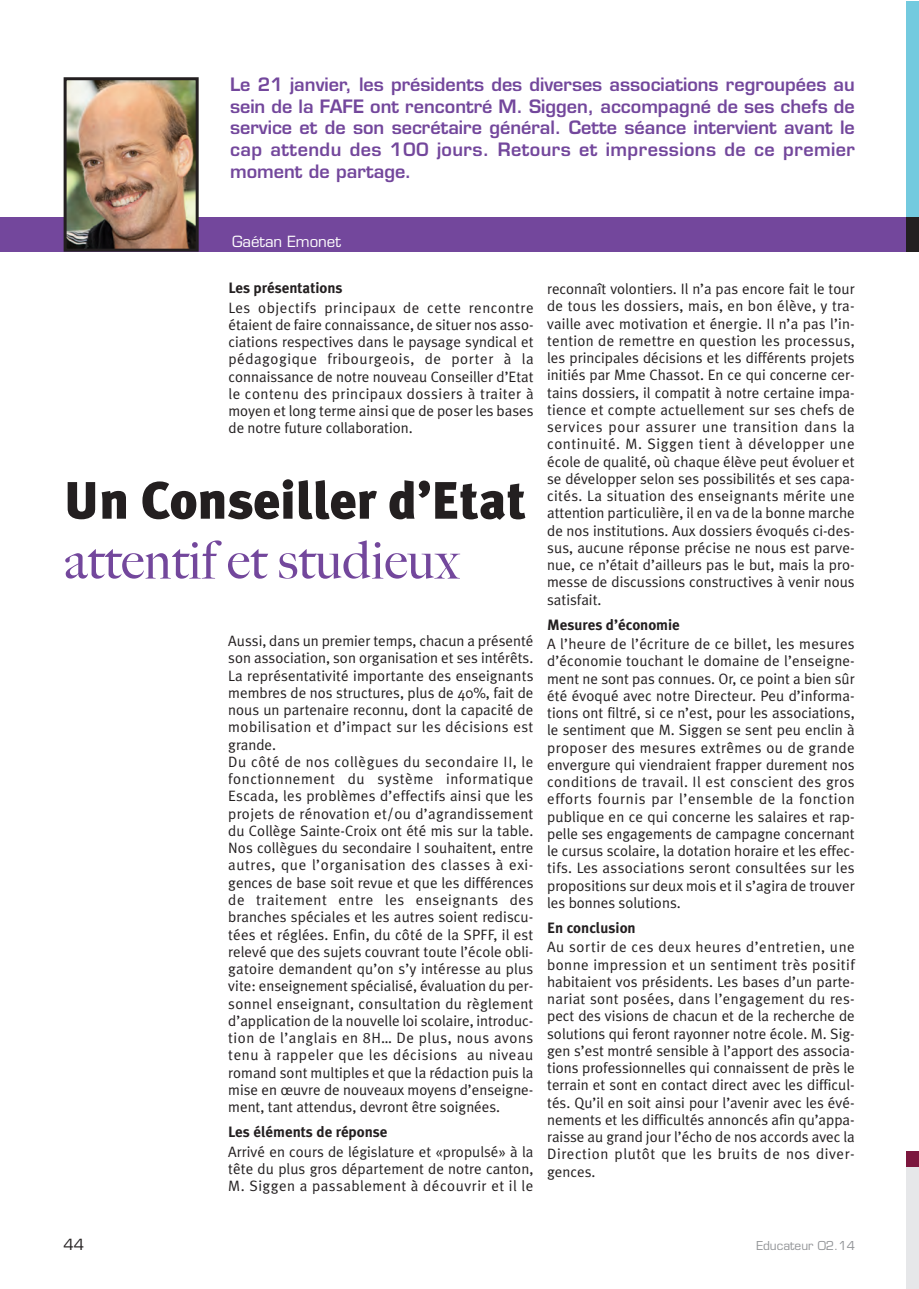
<style>
.page{position:relative;width:919px;height:1289px;background:#fff}
.page>*{position:absolute;margin:0;border:0;box-sizing:border-box;transform-origin:0 0}
.t1{font:900 52.5px "Meta Plus";color:#231f20}
.t2{font:500 52.5px "Big Caslon";color:#73479c}
.t3{font:600 18px/21.8px "Eurostile";letter-spacing:.025em;color:#73479c;text-align:justify}
.t4{font:15px/17.2px "Meta Plus Normal";color:#231f20;text-align:justify}
.t5{font:700 15px "Meta Plus";color:#231f20}
.t6{font:15px "Eurostile";color:#fff}
.t7{font:15px "Eurostile";color:#231f20}
.t8{font:12px "Eurostile";color:#939598}
</style>
<div class="page">
<div style="left:0;top:218px;width:905px;height:34px;background:#73479c"></div>
<img style="left:68px;top:81px;width:127px;height:167px">
<div style="left:64px;top:77px;width:135px;height:175px;border:3px solid #231f20"></div>
<div style="left:905px;top:1159px;width:13px;height:129px;background:#e6e7e9"></div>
<div style="left:905px;top:1px;width:13px;height:236px;background:#73cadf"></div>
<div style="left:905px;top:218px;width:13px;height:34px;background:#231f20"></div>
<div style="left:905px;top:1150px;width:13px;height:16px;background:#7c173e"></div>
<p class="t3" style="left:230px;top:75px;width:626px">Le 21 janvier, les présidents des diverses associations regroupées au sein de la FAFE ont rencontré M. Siggen, accompagné de ses chefs de service et de son secrétaire général. Cette séance intervient avant le cap attendu des 100 jours. Retours et impressions de ce premier moment de partage.</p>
<p class="t6" style="left:232px;top:236px;width:110px">Gaétan Emonet</p>
<p class="t5" style="left:228px;top:282px;width:116px">Les présentations</p>
<p class="t4" style="left:228px;top:300px;width:306px">Les objectifs principaux de cette rencontre étaient de faire connaissance, de situer nos asso&shy;ciations respectives dans le paysage syndical et pédagogique fribourgeois, de porter à la connaissance de notre nouveau Conseiller d’Etat le contenu des principaux dossiers à traiter à moyen et long terme ainsi que de poser les bases de notre future collaboration.</p>
<h1 class="t1" style="left:64px;top:475px;width:464px">Un Conseiller d’Etat</h1>
<h1 class="t2" style="left:64px;top:540px;width:397px">attentif et studieux</h1>
<p class="t4" style="left:228px;top:633px;width:307px;text-align:left">Aussi, dans un premier temps, chacun a présenté son association, son organisation et ses intérêts.<br>La représentativité importante des enseignants membres de nos structures, plus de 40%, fait de nous un partenaire reconnu, dont la capacité de mobilisation et d’impact sur les décisions est grande.<br>Du côté de nos collègues du secondaire II, le fonctionnement du système informatique Escada, les problèmes d’effectifs ainsi que les projets de rénovation et/ou d’agrandissement du Collège Sainte-Croix ont été mis sur la table.<br>Nos collègues du secondaire I souhaitent, entre autres, que l’organisation des classes à exi&shy;gences de base soit revue et que les différences de traitement entre les enseignants des branches spéciales et les autres soient rediscu&shy;tées et réglées. Enfin, du côté de la SPFF, il est relevé que des sujets couvrant toute l’école obli&shy;gatoire demandent qu’on s’y intéresse au plus vite: enseignement spécialisé, évaluation du per&shy;sonnel enseignant, consultation du règlement d’application de la nouvelle loi scolaire, introduc&shy;tion de l’anglais en 8H… De plus, nous avons tenu à rappeler que les décisions au niveau romand sont multiples et que la rédaction puis la mise en œuvre de nouveaux moyens d’enseigne&shy;ment, tant attendus, devront être soignées.</p>
<p class="t5" style="left:228px;top:1126px;width:161px">Les éléments de réponse</p>
<p class="t4" style="left:228px;top:1143px;width:306px">Arrivé en cours de législature et «propulsé» à la tête du plus gros département de notre canton, M. Siggen a passablement à découvrir et il le</p>
<p class="t4" style="left:547px;top:281px;width:309px">reconnaît volontiers. Il n’a pas encore fait le tour de tous les dossiers, mais, en bon élève, y tra&shy;vaille avec motivation et énergie. Il n’a pas l’in&shy;tention de remettre en question les processus, les principales décisions et les différents projets initiés par Mme Chassot. En ce qui concerne cer&shy;tains dossiers, il compatit à notre certaine impa&shy;tience et compte actuellement sur ses chefs de services pour assurer une transition dans la continuité. M. Siggen tient à développer une école de qualité, où chaque élève peut évoluer et se développer selon ses possibilités et ses capa&shy;cités. La situation des enseignants mérite une attention particulière, il en va de la bonne marche de nos institutions. Aux dossiers évoqués ci-des&shy;sus, aucune réponse précise ne nous est parve&shy;nue, ce n’était d’ailleurs pas le but, mais la pro&shy;messe de discussions constructives à venir nous satisfait.</p>
<p class="t5" style="left:547px;top:618px;width:134px">Mesures d’économie</p>
<p class="t4" style="left:547px;top:636px;width:309px">A l’heure de l’écriture de ce billet, les mesures d’économie touchant le domaine de l’enseigne&shy;ment ne sont pas connues. Or, ce point a bien sûr été évoqué avec notre Directeur. Peu d’informa&shy;tions ont filtré, si ce n’est, pour les associations, le sentiment que M. Siggen se sent peu enclin à proposer des mesures extrêmes ou de grande envergure qui viendraient frapper durement nos conditions de travail. Il est conscient des gros efforts fournis par l’ensemble de la fonction publique en ce qui concerne les salaires et rap&shy;pelle ses engagements de campagne concernant le cursus scolaire, la dotation horaire et les effec&shy;tifs. Les associations seront consultées sur les propositions sur deux mois et il s’agira de trouver les bonnes solutions.</p>
<p class="t5" style="left:547px;top:922px;width:90px">En conclusion</p>
<p class="t4" style="left:547px;top:939px;width:309px">Au sortir de ces deux heures d’entretien, une bonne impression et un sentiment très positif habitaient vos présidents. Les bases d’un parte&shy;nariat sont posées, dans l’engagement du res&shy;pect des visions de chacun et de la recherche de solutions qui feront rayonner notre école. M. Sig&shy;gen s’est montré sensible à l’apport des associa&shy;tions professionnelles qui connaissent de près le terrain et sont en contact direct avec les difficul&shy;tés. Qu’il en soit ainsi pour l’avenir avec les évé&shy;nements et les difficultés annoncés afin qu’appa&shy;raisse au grand jour l’écho de nos accords avec la Direction plutôt que les bruits de nos diver&shy;gences.</p>
<p class="t7" style="left:64px;top:1238px;width:22px">44</p>
<p class="t8" style="left:756px;top:1240px;width:100px">Educateur 02.14</p>
</div>
